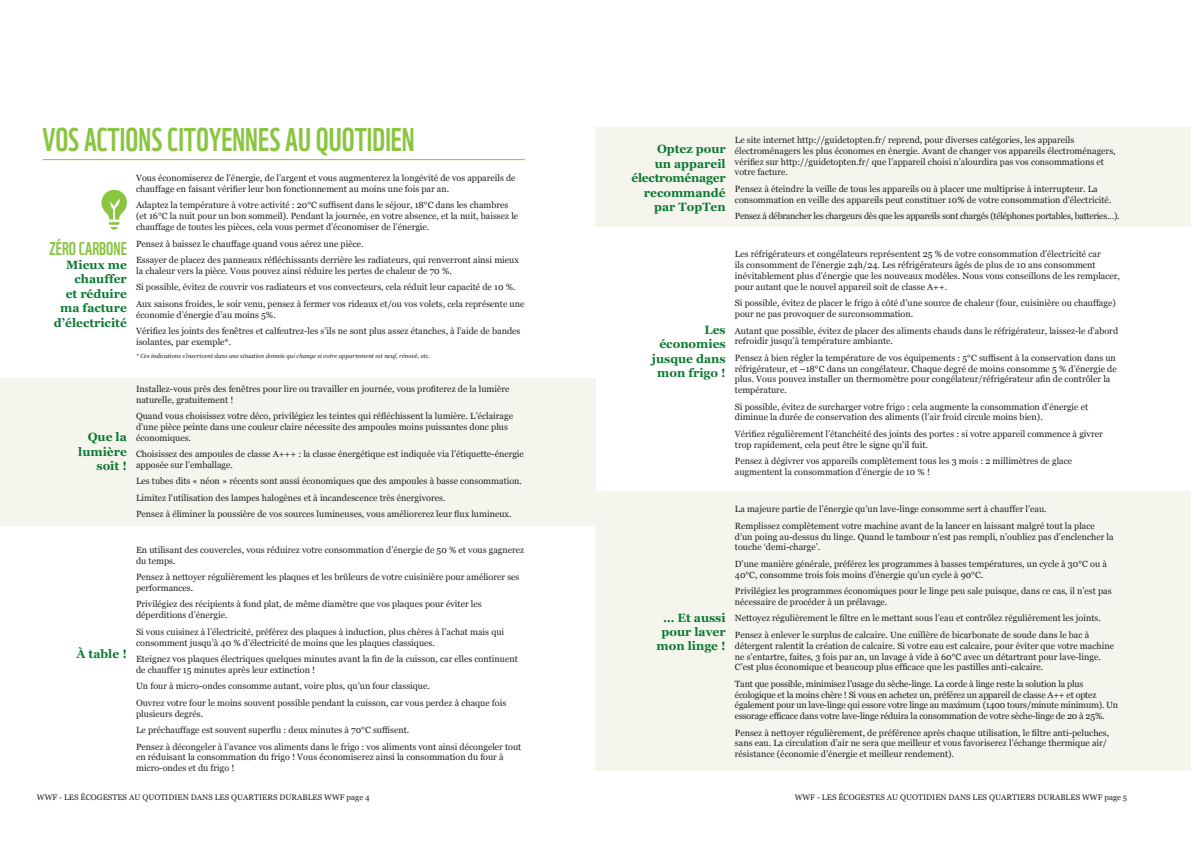
<style>
.page{position:relative;width:1191px;height:842px;background:#fff}
.page>*{position:absolute;margin:0;border:0;box-sizing:border-box;transform-origin:0 0}
.t1{font:32px "WWF";color:#89c53f}
.t2{font:18px "WWF";color:#89c53f}
.t3{font:700 12px/14.4px "Georgia";color:#0b7931;text-align:right}
.t4{font:9px/10.8px "Georgia";color:#231f20}
.t5{font:9px/10.8px "Georgia";letter-spacing:-.02em;color:#231f20}
.t6{font:9px "Georgia";letter-spacing:-.03em;color:#231f20}
.t7{font:8px "Georgia";color:#231f20}
.t8{font:italic 6px "Georgia";color:#231f20}
</style>
<div class="page">
<div style="left:0;top:378px;width:595px;height:148px;background:#f5f5ee"></div>
<div style="left:595px;top:128px;width:596px;height:99px;background:#f5f5ee"></div>
<div style="left:595px;top:491px;width:596px;height:280px;background:#f5f5ee"></div>
<hr style="left:43px;top:159px;width:481px;height:1px;background:#89c53f">
<svg style="left:101px;top:190px;width:26px;height:40px"></svg>
<h1 class="t1" style="left:43px;top:114px;width:54px">VOS ACTIONS</h1>
<h1 class="t1" style="left:167px;top:114px;width:67px">CITOYENNES</h1>
<h1 class="t1" style="left:285px;top:114px;width:43px">AU QUOTIDIEN</h1>
<p class="t4" style="left:136px;top:173px;width:381px">Vous économiserez de l’énergie, de l’argent et vous augmenterez la longévité de vos appareils de chauffage en faisant vérifier leur bon fonctionnement au moins une fois par an.</p>
<p class="t4" style="left:136px;top:200px;width:384px">Adaptez la température à votre activité : 20°C suffisent dans le séjour, 18°C dans les chambres (et 16°C la nuit pour un bon sommeil). Pendant la journée, en votre absence, et la nuit, baissez le chauffage de toutes les pièces, cela vous permet d’économiser de l’énergie.</p>
<p class="t4" style="left:136px;top:235px;width:384px;line-height:16.5px">Pensez à baissez le chauffage quand vous aérez une pièce.<br>Essayer de placez des panneaux réfléchissants derrière les radiateurs, qui renverront ainsi mieux</p>
<p class="t4" style="left:136px;top:263px;width:390px;line-height:16.5px">la chaleur vers la pièce. Vous pouvez ainsi réduire les pertes de chaleur de 70 %.<br>Si possible, évitez de couvrir vos radiateurs et vos convecteurs, cela réduit leur capacité de 10 %.<br>Aux saisons froides, le soir venu, pensez à fermer vos rideaux et/ou vos volets, cela représente une</p>
<p class="t4" style="left:136px;top:306px;width:386px;line-height:16.5px">économie d’énergie d’au moins 5%.<br>Vérifiez les joints des fenêtres et calfeutrez-les s’ils ne sont plus assez étanches, à l’aide de bandes</p>
<p class="t4" style="left:136px;top:336px;width:97px">isolantes, par exemple*.</p>
<p class="t8" style="left:136px;top:352px;width:295px">* Ces indications s’inscrivent dans une situation donnée qui change si votre appartement est neuf, rénové, etc.</p>
<p class="t4" style="left:136px;top:383px;width:375px">Installez-vous près des fenêtres pour lire ou travailler en journée, vous profiterez de la lumière naturelle, gratuitement !</p>
<p class="t4" style="left:136px;top:411px;width:378px">Quand vous choisissez votre déco, privilégiez les teintes qui réfléchissent la lumière. L’éclairage d’une pièce peinte dans une couleur claire nécessite des ampoules moins puissantes donc plus économiques.</p>
<p class="t4" style="left:136px;top:449px;width:389px">Choisissez des ampoules de classe A+++ : la classe énergétique est indiquée via l’étiquette-énergie apposée sur l’emballage.</p>
<p class="t4" style="left:136px;top:473px;width:387px;line-height:16.5px">Les tubes dits « néon » récents sont aussi économiques que des ampoules à basse consommation.<br>Limitez l’utilisation des lampes halogènes et à incandescence très énergivores.<br>Pensez à éliminer la poussière de vos sources lumineuses, vous améliorerez leur flux lumineux.</p>
<p class="t4" style="left:136px;top:545px;width:389px">En utilisant des couvercles, vous réduirez votre consommation d’énergie de 50 % et vous gagnerez du temps.</p>
<p class="t4" style="left:136px;top:572px;width:385px">Pensez à nettoyer régulièrement les plaques et les brûleurs de votre cuisinière pour améliorer ses performances.</p>
<p class="t4" style="left:136px;top:599px;width:347px">Privilégiez des récipients à fond plat, de même diamètre que vos plaques pour éviter les déperditions d’énergie.</p>
<p class="t4" style="left:136px;top:626px;width:369px">Si vous cuisinez à l’électricité, préférez des plaques à induction, plus chères à l’achat mais qui consomment jusqu’à 40 % d’électricité de moins que les plaques classiques.</p>
<p class="t4" style="left:136px;top:654px;width:383px">Eteignez vos plaques électriques quelques minutes avant la fin de la cuisson, car elles continuent de chauffer 15 minutes après leur extinction !</p>
<p class="t4" style="left:136px;top:678px;width:372px;line-height:16.5px">Un four à micro-ondes consomme autant, voire plus, qu’un four classique.<br>Ouvrez votre four le moins souvent possible pendant la cuisson, car vous perdez à chaque fois</p>
<p class="t4" style="left:136px;top:705px;width:387px;line-height:16.5px">plusieurs degrés.<br>Le préchauffage est souvent superflu : deux minutes à 70°C suffisent.<br>Pensez à décongeler à l’avance vos aliments dans le frigo : vos aliments vont ainsi décongeler tout</p>
<p class="t4" style="left:136px;top:752px;width:369px">en réduisant la consommation du frigo ! Vous économiserez ainsi la consommation du four à micro-ondes et du frigo !</p>
<h2 class="t2" style="left:50px;top:234px;width:37px">ZÉRO CARBONE</h2>
<h3 class="t3" style="left:54px;top:258px;width:74px">Mieux me chauffer<br>et réduire ma facture d’électricité</h3>
<h3 class="t3" style="left:78px;top:430px;width:50px">Que la lumière soit !</h3>
<h3 class="t3" style="left:76px;top:646px;width:52px">À table !</h3>
<h3 class="t3" style="left:631px;top:142px;width:96px">Optez pour<br>un appareil électroménager recommandé par TopTen</h3>
<h3 class="t3" style="left:652px;top:322px;width:75px">Les économies jusque dans mon frigo !</h3>
<h3 class="t3" style="left:656px;top:610px;width:71px;text-align:center">… Et aussi pour laver mon linge !</h3>
<p class="t4" style="left:735px;top:135px;width:382px">Le site internet http://guidetopten.fr/ reprend, pour diverses catégories, les appareils électroménagers les plus économes en énergie. Avant de changer vos appareils électroménagers, vérifiez sur http://guidetopten.fr/ que l’appareil choisi n’alourdira pas vos consommations et votre facture.</p>
<p class="t4" style="left:735px;top:183px;width:378px">Pensez à éteindre la veille de tous les appareils ou à placer une multiprise à interrupteur. La consommation en veille des appareils peut constituer 10% de votre consommation d’électricité.</p>
<p class="t6" style="left:735px;top:210px;width:386px">Pensez à débrancher les chargeurs dès que les appareils sont chargés (téléphones portables, batteries…).</p>
<p class="t4" style="left:735px;top:249px;width:386px">Les réfrigérateurs et congélateurs représentent 25 % de votre consommation d’électricité car<br>ils consomment de l’énergie 24h/24. Les réfrigérateurs âgés de plus de 10 ans consomment inévitablement plus d’énergie que les nouveaux modèles. Nous vous conseillons de les remplacer, pour autant que le nouvel appareil soit de classe A++.</p>
<p class="t4" style="left:735px;top:298px;width:382px">Si possible, évitez de placer le frigo à côté d’une source de chaleur (four, cuisinière ou chauffage) pour ne pas provoquer de surconsommation.</p>
<p class="t4" style="left:735px;top:325px;width:385px">Autant que possible, évitez de placer des aliments chauds dans le réfrigérateur, laissez-le d’abord refroidir jusqu’à température ambiante.</p>
<p class="t4" style="left:735px;top:352px;width:383px">Pensez à bien régler la température de vos équipements : 5°C suffisent à la conservation dans un réfrigérateur, et –18°C dans un congélateur. Chaque degré de moins consomme 5 % d’énergie de plus. Vous pouvez installer un thermomètre pour congélateur/réfrigérateur afin de contrôler la température.</p>
<p class="t4" style="left:735px;top:401px;width:355px">Si possible, évitez de surcharger votre frigo : cela augmente la consommation d’énergie et diminue la durée de conservation des aliments (l’air froid circule moins bien).</p>
<p class="t4" style="left:735px;top:429px;width:369px">Vérifiez régulièrement l’étanchéité des joints des portes : si votre appareil commence à givrer trop rapidement, cela peut être le signe qu’il fuit.</p>
<p class="t4" style="left:735px;top:456px;width:339px">Pensez à dégivrer vos appareils complètement tous les 3 mois : 2 millimètres de glace augmentent la consommation d’énergie de 10 % !</p>
<p class="t4" style="left:735px;top:501px;width:361px;line-height:16.5px">La majeure partie de l’énergie qu’un lave-linge consomme sert à chauffer l’eau.<br>Remplissez complètement votre machine avant de la lancer en laissant malgré tout la place</p>
<p class="t4" style="left:735px;top:531px;width:380px">d’un poing au-dessus du linge. Quand le tambour n’est pas rempli, n’oubliez pas d’enclencher la touche ‘demi-charge’.</p>
<p class="t4" style="left:735px;top:559px;width:373px">D’une manière générale, préférez les programmes à basses températures, un cycle à 30°C ou à<br>40°C, consomme trois fois moins d’énergie qu’un cycle à 90°C.</p>
<p class="t4" style="left:735px;top:586px;width:378px">Privilégiez les programmes économiques pour le linge peu sale puisque, dans ce cas, il n’est pas nécessaire de procéder à un prélavage.</p>
<p class="t4" style="left:735px;top:610px;width:367px;line-height:16.5px">Nettoyez régulièrement le filtre en le mettant sous l’eau et contrôlez régulièrement les joints.<br>Pensez à enlever le surplus de calcaire. Une cuillère de bicarbonate de soude dans le bac à</p>
<p class="t4" style="left:735px;top:640px;width:381px">détergent ralentit la création de calcaire. Si votre eau est calcaire, pour éviter que votre machine ne s’entartre, faites, 3 fois par an, un lavage à vide à 60°C avec un détartrant pour lave-linge.<br>C’est plus économique et beaucoup plus efficace que les pastilles anti-calcaire.</p>
<p class="t5" style="left:735px;top:678px;width:385px">Tant que possible, minimisez l’usage du sèche-linge. La corde à linge reste la solution la plus écologique et la moins chère ! Si vous en achetez un, préférez un appareil de classe A++ et optez également pour un lave-linge qui essore votre linge au maximum (1400 tours/minute minimum). Un essorage efficace dans votre lave-linge réduira la consommation de votre sèche-linge de 20 à 25%.</p>
<p class="t4" style="left:735px;top:727px;width:376px">Pensez à nettoyer régulièrement, de préférence après chaque utilisation, le filtre anti-peluches, sans eau. La circulation d’air ne sera que meilleur et vous favoriserez l’échange thermique air/ résistance (économie d’énergie et meilleur rendement).</p>
<p class="t7" style="left:37px;top:792px;width:296px">wwf - LES ÉCOGESTES AU QUOTIDIEN DANS LES QUARTIERS DURABLES WWF</p>
<p class="t7" style="left:347px;top:792px;width:24px">page 4</p>
<p class="t7" style="left:794px;top:792px;width:296px">wwf - LES ÉCOGESTES AU QUOTIDIEN DANS LES QUARTIERS DURABLES WWF</p>
<p class="t7" style="left:1104px;top:792px;width:24px">page 5</p>
</div>
